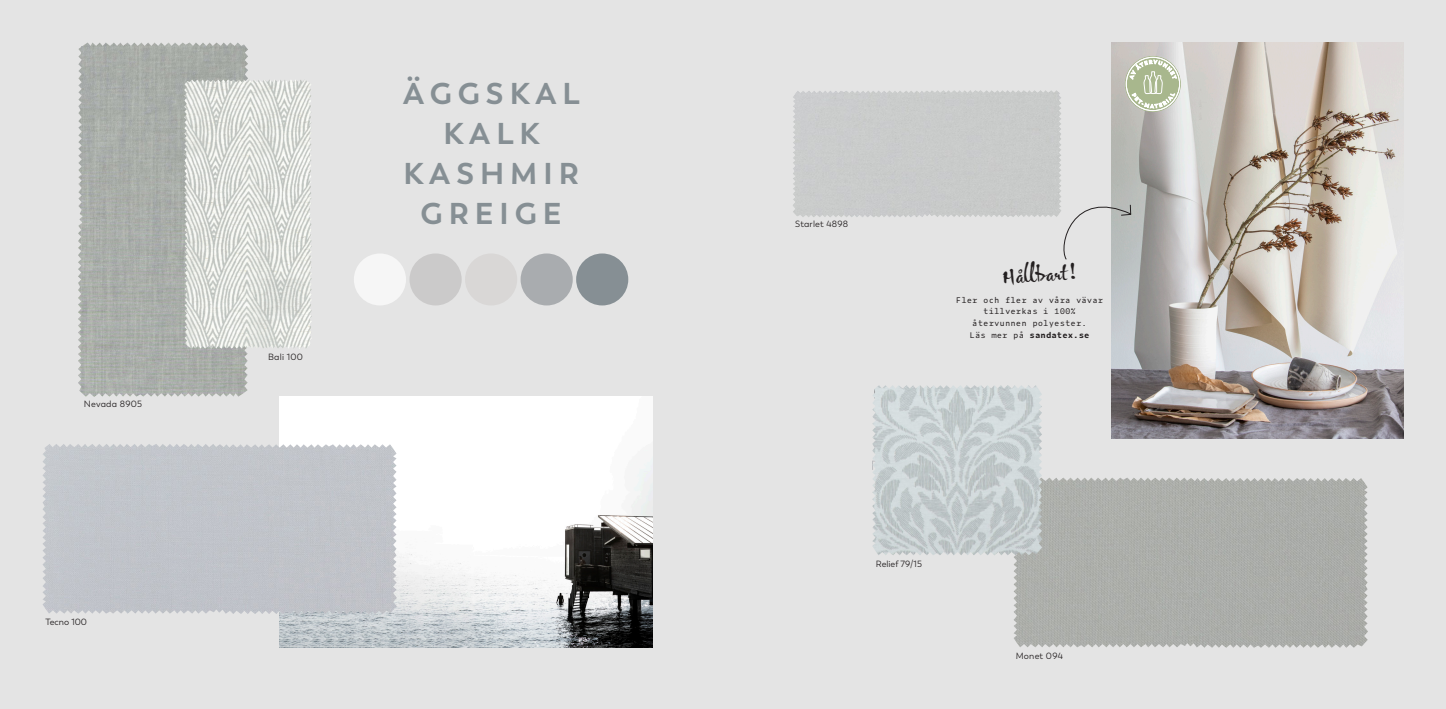
<style>
.page{position:relative;width:1446px;height:709px;background:#e4e4e4}
.page>*{position:absolute;margin:0;border:0;box-sizing:border-box;transform-origin:0 0}
.t1{font:700 30px "Trenda";letter-spacing:.2em;color:#868f94}
.t2{font:24.7px "Gizmo";color:#231f20}
.t3{font:9px "Trenda";letter-spacing:.02em;color:#231f20}
.t4{font:9px "Trenda";color:#231f20}
.t5{font:7.8px "Zeitung Mono Pro";color:#231f20}
.t6{font:700 7.8px "Zeitung Mono Pro";color:#231f20}
.s1{font-weight:400}
</style>
<div class="page">
<div style="left:354px;top:253px;width:52px;height:52px;background:#f6f6f6;border-radius:50%"></div>
<div style="left:409px;top:253px;width:53px;height:52px;background:#cbcaca;border-radius:50%"></div>
<div style="left:465px;top:253px;width:52px;height:52px;background:#d9d7d6;border-radius:50%"></div>
<div style="left:520px;top:253px;width:53px;height:52px;background:#a9acaf;border-radius:50%"></div>
<div style="left:576px;top:253px;width:52px;height:52px;background:#868f94;border-radius:50%"></div>
<img style="left:1111px;top:43px;width:292px;height:396px">
<img style="left:279px;top:396px;width:373px;height:251px">
<svg style="left:1125px;top:56px;width:56px;height:56px"></svg>
<img style="left:78px;top:43px;width:170px;height:354px">
<svg style="left:1063px;top:57px;width:113px;height:203px"></svg>
<img style="left:1014px;top:478px;width:354px;height:169px">
<img style="left:184px;top:79px;width:128px;height:270px">
<div style="left:43px;top:444px;width:354px;height:170px;background:#c1c4ca"></div>
<img style="left:872px;top:385px;width:170px;height:170px">
<p class="t3" style="left:84px;top:399px;width:60px">Nevada 8905</p>
<p class="t4" style="left:45px;top:617px;width:43px">Tecno 100</p>
<p class="t3" style="left:268px;top:352px;width:36px">Bali 100</p>
<p class="t1" style="left:403px;top:75px;width:178px">ÄGGSKAL</p>
<p class="t1" style="left:443px;top:115px;width:98px">KALK</p>
<p class="t1" style="left:403px;top:155px;width:177px">KASHMIR</p>
<p class="t1" style="left:421px;top:195px;width:142px">GREIGE</p>
<p class="t3" style="left:795px;top:219px;width:55px">Starlet 4898</p>
<p class="t2" style="left:1001px;top:259px;width:76px;rotate:-5deg">Håll bart!</p>
<p class="t5" style="left:956px;top:293px;width:149px">Fler och fler av våra vävar</p>
<p class="t5" style="left:983px;top:305px;width:94px">tillverkas i 100%</p>
<p class="t5" style="left:972px;top:317px;width:116px">återvunnen polyester.</p>
<p class="t6" style="left:969px;top:328px;width:122px"><span class="s1">Läs mer på</span> sandatex.se</p>
<p class="t4" style="left:876px;top:558px;width:48px">Relief 79/15</p>
<p class="t3" style="left:1016px;top:650px;width:49px">Monet 094</p>
</div>
